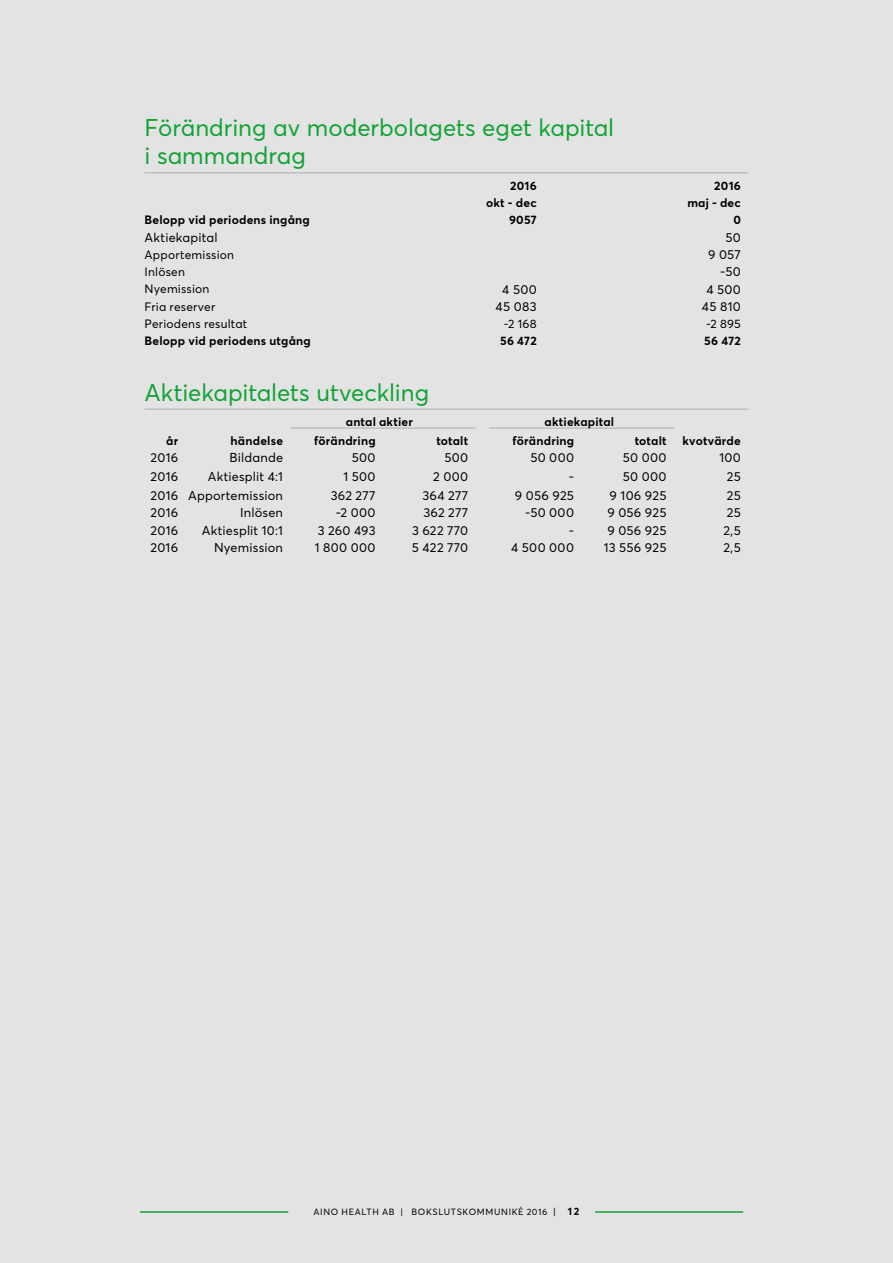
<style>
.page{position:relative;width:893px;height:1263px;background:#e3e3e3}
.page>*{position:absolute;margin:0;border:0;box-sizing:border-box;transform-origin:0 0}
.t1{font:24px/28.8px "Averta Std";color:#13a337}
.t2{font:12.75px "Averta Std";letter-spacing:.02em;color:#000}
.t3{font:700 12px "Averta Std";letter-spacing:.015em;color:#000}
.t4{font:12px "Averta Std";letter-spacing:.015em;color:#000}
.t5{font:9px "Averta Std";letter-spacing:.07em;color:#000}
.s1{font-size:9.75px}
.s2{font-weight:700;font-size:10.5px}
</style>
<div class="page">
<hr style="left:145px;top:172px;width:224px;height:2px;background:#bfbfbf">
<hr style="left:369px;top:172px;width:175px;height:2px;background:#bfbfbf">
<hr style="left:544px;top:172px;width:204px;height:2px;background:#bfbfbf">
<hr style="left:145px;top:408px;width:41px;height:2px;background:#bfbfbf">
<hr style="left:186px;top:408px;width:105px;height:2px;background:#bfbfbf">
<hr style="left:291px;top:408px;width:92px;height:2px;background:#bfbfbf">
<hr style="left:383px;top:408px;width:93px;height:2px;background:#bfbfbf">
<svg style="left:476px;top:408px;width:13px;height:2px"></svg>
<hr style="left:489px;top:408px;width:93px;height:2px;background:#bfbfbf">
<hr style="left:582px;top:408px;width:92px;height:2px;background:#bfbfbf">
<hr style="left:674px;top:408px;width:74px;height:2px;background:#bfbfbf">
<hr style="left:489px;top:427px;width:93px;height:2px;background:#bfbfbf">
<hr style="left:582px;top:427px;width:92px;height:2px;background:#bfbfbf">
<hr style="left:291px;top:427px;width:92px;height:2px;background:#bfbfbf">
<hr style="left:383px;top:427px;width:93px;height:2px;background:#bfbfbf">
<hr style="left:140px;top:1211px;width:148px;height:2px;background:#13a337">
<hr style="left:595px;top:1211px;width:148px;height:2px;background:#13a337">
<h1 class="t1" style="left:145px;top:112px;width:471px">Förändring av moderbolagets eget kapital i sammandrag</h1>
<p class="t3" style="left:510px;top:178px;width:28px">2016</p>
<p class="t3" style="left:714px;top:178px;width:28px">2016</p>
<p class="t3" style="left:486px;top:195px;width:52px">okt - dec</p>
<p class="t3" style="left:687px;top:195px;width:55px">maj - dec</p>
<p class="t3" style="left:145px;top:212px;width:167px">Belopp vid periodens ingång</p>
<p class="t3" style="left:509px;top:212px;width:29px">9057</p>
<p class="t3" style="left:733px;top:212px;width:9px">0</p>
<p class="t2" style="left:145px;top:229px;width:75px">Aktiekapital</p>
<p class="t2" style="left:725px;top:229px;width:17px">50</p>
<p class="t4" style="left:145px;top:247px;width:91px">Apportemission</p>
<p class="t2" style="left:708px;top:247px;width:34px">9 057</p>
<p class="t4" style="left:145px;top:264px;width:42px">Inlösen</p>
<p class="t2" style="left:720px;top:264px;width:22px">-50</p>
<p class="t4" style="left:145px;top:282px;width:67px">Nyemission</p>
<p class="t2" style="left:502px;top:281px;width:36px">4 500</p>
<p class="t2" style="left:706px;top:281px;width:36px">4 500</p>
<p class="t4" style="left:145px;top:299px;width:72px">Fria reserver</p>
<p class="t2" style="left:495px;top:299px;width:43px">45 083</p>
<p class="t2" style="left:702px;top:299px;width:41px">45 810</p>
<p class="t4" style="left:145px;top:316px;width:104px">Periodens resultat</p>
<p class="t4" style="left:504px;top:316px;width:35px">-2 168</p>
<p class="t4" style="left:706px;top:316px;width:36px">-2 895</p>
<p class="t3" style="left:145px;top:333px;width:168px">Belopp vid periodens utgång</p>
<p class="t3" style="left:500px;top:333px;width:38px">56 472</p>
<p class="t3" style="left:704px;top:333px;width:38px">56 472</p>
<h1 class="t1" style="left:145px;top:378px;width:286px">Aktiekapitalets utveckling</h1>
<p class="t3" style="left:346px;top:414px;width:69px">antal aktier</p>
<p class="t3" style="left:544px;top:414px;width:71px">aktiekapital</p>
<p class="t3" style="left:166px;top:433px;width:14px">år</p>
<p class="t3" style="left:231px;top:433px;width:54px">händelse</p>
<p class="t3" style="left:314px;top:433px;width:63px">förändring</p>
<p class="t3" style="left:436px;top:433px;width:33px">totalt</p>
<p class="t3" style="left:513px;top:433px;width:63px">förändring</p>
<p class="t3" style="left:635px;top:433px;width:33px">totalt</p>
<p class="t3" style="left:682px;top:433px;width:60px">kvotvärde</p>
<p class="t2" style="left:151px;top:450px;width:29px">2016</p>
<p class="t2" style="left:229px;top:450px;width:55px">Bildande</p>
<p class="t2" style="left:352px;top:450px;width:25px">500</p>
<p class="t2" style="left:444px;top:450px;width:25px">500</p>
<p class="t2" style="left:530px;top:450px;width:45px">50 000</p>
<p class="t2" style="left:623px;top:450px;width:45px">50 000</p>
<p class="t2" style="left:719px;top:450px;width:23px">100</p>
<p class="t2" style="left:151px;top:468px;width:29px">2016</p>
<p class="t2" style="left:208px;top:468px;width:77px">Aktiesplit 4:1</p>
<p class="t2" style="left:344px;top:468px;width:34px">1 500</p>
<p class="t2" style="left:433px;top:468px;width:36px">2 000</p>
<p class="t2" style="left:569px;top:468px;width:7px">-</p>
<p class="t2" style="left:623px;top:468px;width:45px">50 000</p>
<p class="t2" style="left:727px;top:468px;width:16px">25</p>
<p class="t2" style="left:151px;top:487px;width:134px">2016 Apportemission</p>
<p class="t2" style="left:331px;top:487px;width:46px">362 277</p>
<p class="t2" style="left:422px;top:487px;width:47px">364 277</p>
<p class="t2" style="left:515px;top:487px;width:61px">9 056 925</p>
<p class="t2" style="left:610px;top:487px;width:58px">9 106 925</p>
<p class="t2" style="left:727px;top:487px;width:16px">25</p>
<p class="t2" style="left:151px;top:505px;width:29px">2016</p>
<p class="t2" style="left:240px;top:505px;width:44px">Inlösen</p>
<p class="t2" style="left:336px;top:505px;width:41px">-2 000</p>
<p class="t2" style="left:423px;top:505px;width:46px">362 277</p>
<p class="t2" style="left:525px;top:505px;width:51px">-50 000</p>
<p class="t2" style="left:607px;top:505px;width:61px">9 056 925</p>
<p class="t2" style="left:727px;top:505px;width:16px">25</p>
<p class="t2" style="left:151px;top:522px;width:29px">2016</p>
<p class="t2" style="left:202px;top:522px;width:83px">Aktiesplit 10:1</p>
<p class="t2" style="left:318px;top:522px;width:59px">3 260 493</p>
<p class="t2" style="left:412px;top:522px;width:58px">3 622 770</p>
<p class="t2" style="left:569px;top:522px;width:7px">-</p>
<p class="t2" style="left:607px;top:522px;width:61px">9 056 925</p>
<p class="t2" style="left:723px;top:522px;width:19px">2,5</p>
<p class="t2" style="left:151px;top:539px;width:29px">2016</p>
<p class="t2" style="left:214px;top:539px;width:70px">Nyemission</p>
<p class="t2" style="left:315px;top:539px;width:62px">1 800 000</p>
<p class="t2" style="left:412px;top:539px;width:58px">5 422 770</p>
<p class="t2" style="left:511px;top:539px;width:64px">4 500 000</p>
<p class="t2" style="left:604px;top:539px;width:64px">13 556 925</p>
<p class="t2" style="left:723px;top:539px;width:19px">2,5</p>
<p class="t5" style="left:314px;top:1206px;width:267px">AINO HEALTH AB | BOKSLUTSKOMMUNIKÉ 2016 <span class="s1">|</span> <span class="s2">12</span></p>
</div>
